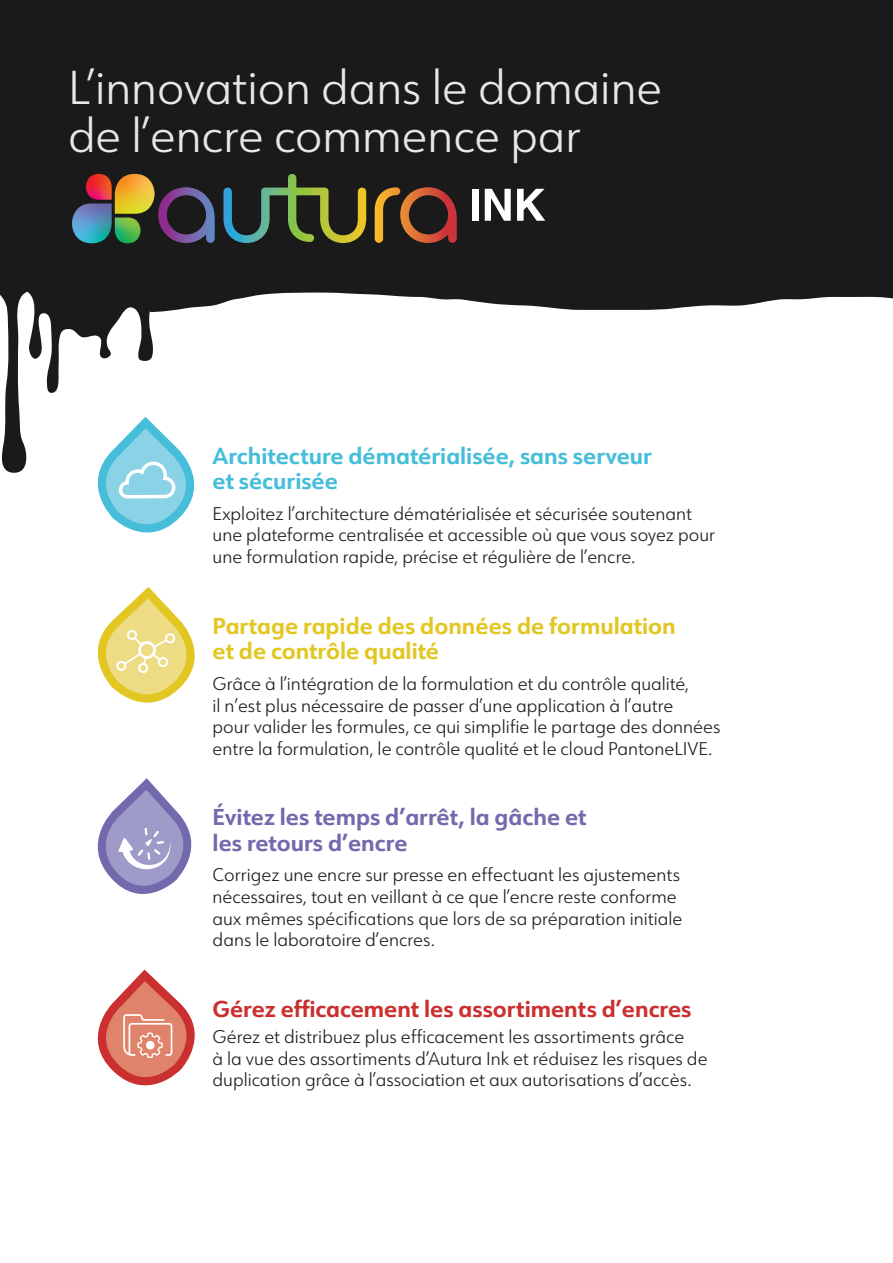
<style>
.page{position:relative;width:893px;height:1263px;background:#fff}
.page>*{position:absolute;margin:0;border:0;box-sizing:border-box;transform-origin:0 0}
.t1{font:300 46.5px/48px "URW Form";color:#e6e7e9}
.t2{font:700 22.5px/25.5px "URW Form";color:#e2c723}
.t3{font:700 22.5px/25.5px "URW Form";color:#46beda}
.t4{font:700 22.5px/25.5px "URW Form";color:#736aad}
.t5{font:700 22.5px "URW Form";color:#cb3030}
.TX1{font:300 18px/21.6px "URW Form";color:#231f20}
</style>
<div class="page">
<div style="left:0;top:0;width:893px;height:284px;background:#1a1a1a"></div>
<svg style="left:1px;top:222px;width:152px;height:251px"></svg>
<svg style="left:0;top:268px;width:17px;height:47px"></svg>
<svg style="left:112px;top:243px;width:781px;height:81px"></svg>
<svg style="left:223px;top:174px;width:143px;height:69px"></svg>
<svg style="left:375px;top:187px;width:82px;height:56px"></svg>
<img style="left:72px;top:174px;width:143px;height:69px">
<div style="left:472px;top:189px;width:7px;height:32px;background:#fff"></div>
<svg style="left:485px;top:189px;width:26px;height:32px"></svg>
<svg style="left:517px;top:189px;width:28px;height:32px"></svg>
<svg style="left:97px;top:587px;width:98px;height:116px"></svg>
<svg style="left:97px;top:778px;width:95px;height:116px"></svg>
<svg style="left:97px;top:969px;width:98px;height:117px"></svg>
<div style="left:146px;top:1041px;width:9px;height:8px;background:#fff;border-radius:50%"></div>
<svg style="left:80px;top:417px;width:115px;height:116px"></svg>
<h2 class="t1" style="left:68px;top:62px;width:596px">L’innovation dans le domaine de l’encre commence par</h2>
<h3 class="t3" style="left:213px;top:442px;width:441px">Architecture dématérialisée, sans serveur et sécurisée</h3>
<p class="TX1" style="left:213px;top:502px;width:504px">Exploitez l’architecture dématérialisée et sécurisée soutenant une plateforme centralisée et accessible où que vous soyez pour une formulation rapide, précise et régulière de l’encre.</p>
<h4 class="t2" style="left:213px;top:612px;width:465px">Partage rapide des données de formulation et de contrôle qualité</h4>
<p class="TX1" style="left:213px;top:672px;width:509px">Grâce à l’intégration de la formulation et du contrôle qualité,<br>il n’est plus nécessaire de passer d’une application à l’autre<br>pour valider les formules, ce qui simplifie le partage des données entre la formulation, le contrôle qualité et le cloud PantoneLIVE.</p>
<h5 class="t4" style="left:213px;top:803px;width:375px">Évitez les temps d’arrêt, la gâche et les retours d’encre</h5>
<p class="TX1" style="left:213px;top:863px;width:471px">Corrigez une encre sur presse en effectuant les ajustements nécessaires, tout en veillant à ce que l’encre reste conforme aux mêmes spécifications que lors de sa préparation initiale dans le laboratoire d’encres.</p>
<h6 class="t5" style="left:213px;top:993px;width:480px">Gérez efficacement les assortiments d’encres</h6>
<p class="TX1" style="left:213px;top:1025px;width:496px">Gérez et distribuez plus efficacement les assortiments grâce<br>à la vue des assortiments d’Autura Ink et réduisez les risques de duplication grâce à l’association et aux autorisations d’accès.</p>
</div>
